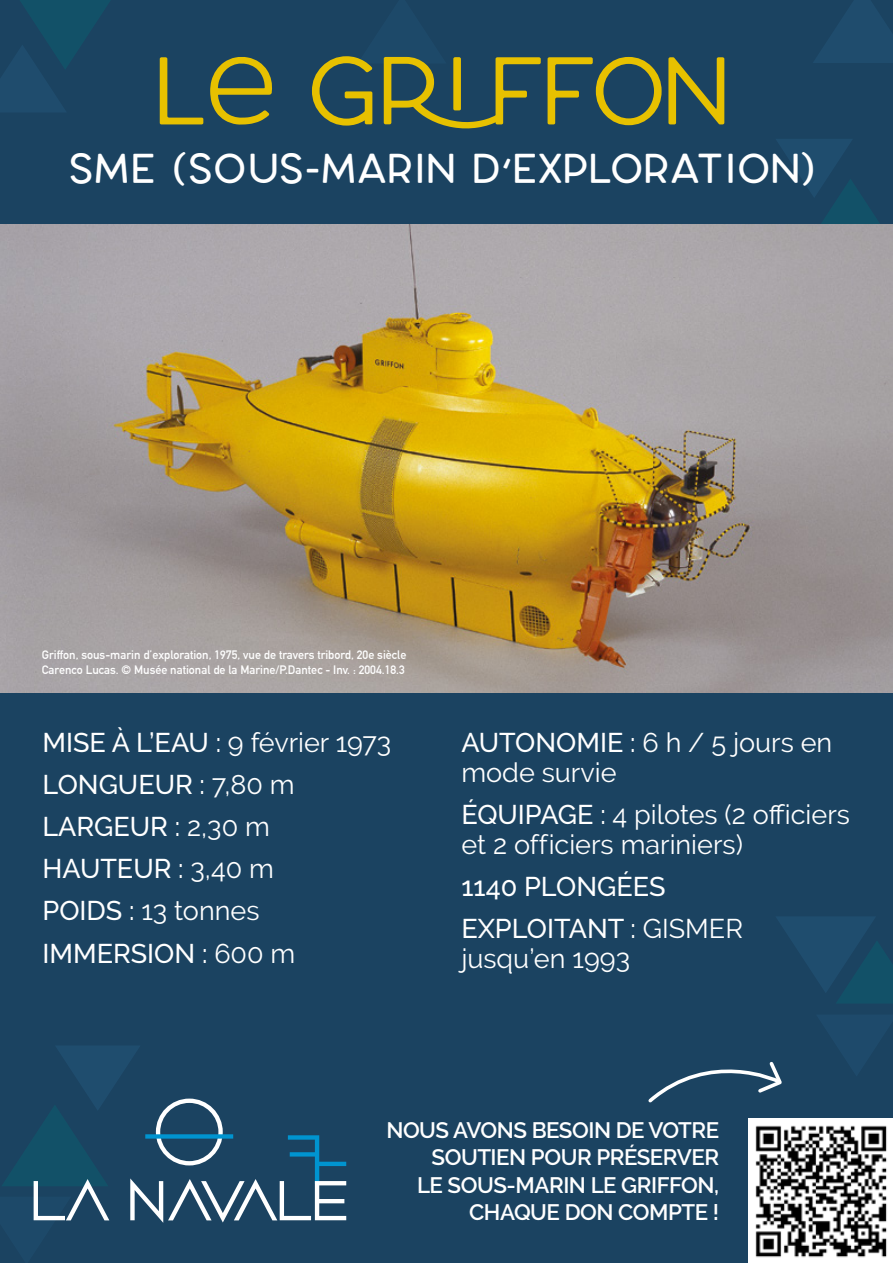
<style>
.page{position:relative;width:893px;height:1263px;background:#1b4361}
.page>*{position:absolute;margin:0;border:0;box-sizing:border-box;transform-origin:0 0}
.t1{font:113.85px "Larosa";letter-spacing:-.04em;color:#e7c100}
.t2{font:500 49.35px "Larosa";color:#fff}
.t3{font:500 27px/42.2px "Raleway";color:#fff}
.t4{font:27px/30px "Raleway";color:#fff}
.t5{font:600 22.35px/27.2px "Raleway";letter-spacing:-.02em;color:#fff;text-align:right}
.t6{font:700 12px/14.4px "DIN Alternate";color:#fff}
.s1{font-weight:400}
.s2{font-weight:500}
</style>
<div class="page">
<svg style="left:776px;top:917px;width:117px;height:86px"></svg>
<svg style="left:775px;top:139px;width:118px;height:86px"></svg>
<svg style="left:0;top:0;width:110px;height:112px"></svg>
<svg style="left:813px;top:0;width:80px;height:63px"></svg>
<img style="left:0;top:225px;width:893px;height:467px">
<svg style="left:2px;top:1046px;width:344px;height:177px"></svg>
<div style="left:156px;top:1098px;width:67px;height:67px;border:4px solid #fff;border-radius:50%"></div>
<svg style="left:145px;top:1134px;width:88px;height:4px"></svg>
<img style="left:748px;top:1119px;width:145px;height:144px">
<svg style="left:648px;top:1062px;width:134px;height:41px"></svg>
<h1 class="t1" style="left:154px;top:19px;width:577px">Le GRiFFON</h1>
<h2 class="t2" style="left:69px;top:137px;width:748px">SME (SOUS-MARIN D’EXPLORATION)</h2>
<p class="t6" style="left:42px;top:647px;width:366px">Griffon, sous-marin d’exploration, 1975, vue de travers tribord, 20e siècle<br>Carenco Lucas. © Musée national de la Marine/P.Dantec - Inv. : 2004.18.3</p>
<h3 class="t3" style="left:43px;top:721px;width:350px">MISE À L’EAU : <span class="s1">9 février 1973<br></span>LONGUEUR : <span class="s1">7,80 m<br></span>LARGEUR : <span class="s1">2,30 m<br></span>HAUTEUR : <span class="s1">3,40 m<br></span>POIDS : <span class="s1">13 tonnes<br></span>IMMERSION : <span class="s1">600 m</span></h3>
<h3 class="t4" style="left:461px;top:727px;width:372px"><span class="s2">AUTONOMIE :</span> 6 h / 5 jours en mode survie</h3>
<h3 class="t4" style="left:461px;top:799px;width:390px"><span class="s2">ÉQUIPAGE :</span> 4 pilotes (2 officiers et 2 officiers mariniers)</h3>
<h3 class="t3" style="left:461px;top:865px;width:283px">1140 PLONGÉES<br>EXPLOITANT : <span class="s1">GISMER</span></h3>
<h3 class="t4" style="left:461px;top:944px;width:170px">jusqu’en 1993</h3>
<h3 class="t5" style="left:386px;top:1117px;width:334px">NOUS AVONS BESOIN DE VOTRE<br>SOUTIEN POUR PRÉSERVER<br>LE SOUS-MARIN LE GRIFFON,<br>CHAQUE DON COMPTE !</h3>
</div>
